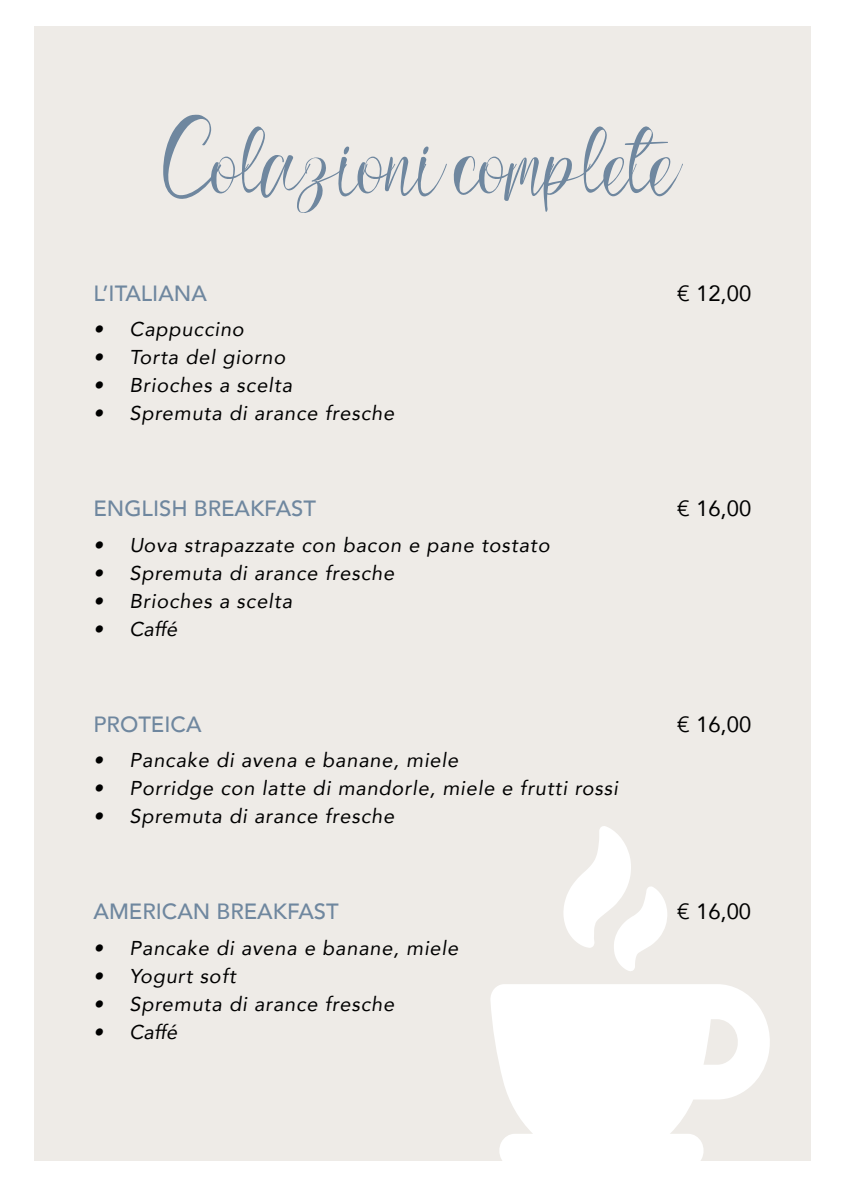
<style>
.page{position:relative;width:843px;height:1189px;background:#fff}
.page>*{position:absolute;margin:0;border:0;box-sizing:border-box;transform-origin:0 0}
.t1{font:100px "Batfide Signature";letter-spacing:-.06em;color:#6f879f;scale:.8 1}
.t2{font:500 22px "Avenir";color:#6f879f}
.t3{font:22px "Avenir";color:#000}
.t4{font:italic 20px "Avenir";letter-spacing:.04em;color:#000}
</style>
<div class="page">
<div style="left:34px;top:26px;width:777px;height:1134px;background:#eeebe7"></div>
<svg style="left:490px;top:826px;width:282px;height:335px"></svg>
<h1 class="t1" style="left:163px;top:102px;width:650px">Colazioni complete</h1>
<p class="t2" style="left:94px;top:274px;width:115px">L’ITALIANA</p>
<p class="t3" style="left:677px;top:276px;width:75px">€ 12,00</p>
<p class="t4" style="left:94px;top:317px;width:152px">• Cappuccino</p>
<p class="t4" style="left:94px;top:345px;width:193px">• Torta del giorno</p>
<p class="t4" style="left:94px;top:373px;width:200px">• Brioches a scelta</p>
<p class="t4" style="left:94px;top:401px;width:302px">• Spremuta di arance fresche</p>
<p class="t2" style="left:94px;top:490px;width:224px">ENGLISH BREAKFAST</p>
<p class="t3" style="left:677px;top:491px;width:75px">€ 16,00</p>
<p class="t4" style="left:94px;top:532px;width:458px">• Uova strapazzate con bacon e pane tostato</p>
<p class="t4" style="left:94px;top:560px;width:302px">• Spremuta di arance fresche</p>
<p class="t4" style="left:94px;top:588px;width:200px">• Brioches a scelta</p>
<p class="t4" style="left:94px;top:616px;width:85px">• Caffé</p>
<p class="t2" style="left:94px;top:705px;width:109px">PROTEICA</p>
<p class="t3" style="left:677px;top:706px;width:75px">€ 16,00</p>
<p class="t4" style="left:94px;top:748px;width:366px">• Pancake di avena e banane, miele</p>
<p class="t4" style="left:94px;top:776px;width:526px">• Porridge con latte di mandorle, miele e frutti rossi</p>
<p class="t4" style="left:94px;top:804px;width:302px">• Spremuta di arance fresche</p>
<p class="t2" style="left:94px;top:892px;width:247px">AMERICAN BREAKFAST</p>
<p class="t3" style="left:677px;top:894px;width:75px">€ 16,00</p>
<p class="t4" style="left:94px;top:935px;width:366px">• Pancake di avena e banane, miele</p>
<p class="t4" style="left:94px;top:963px;width:144px">• Yogurt soft</p>
<p class="t4" style="left:94px;top:991px;width:302px">• Spremuta di arance fresche</p>
<p class="t4" style="left:94px;top:1019px;width:85px">• Caffé</p>
</div>
